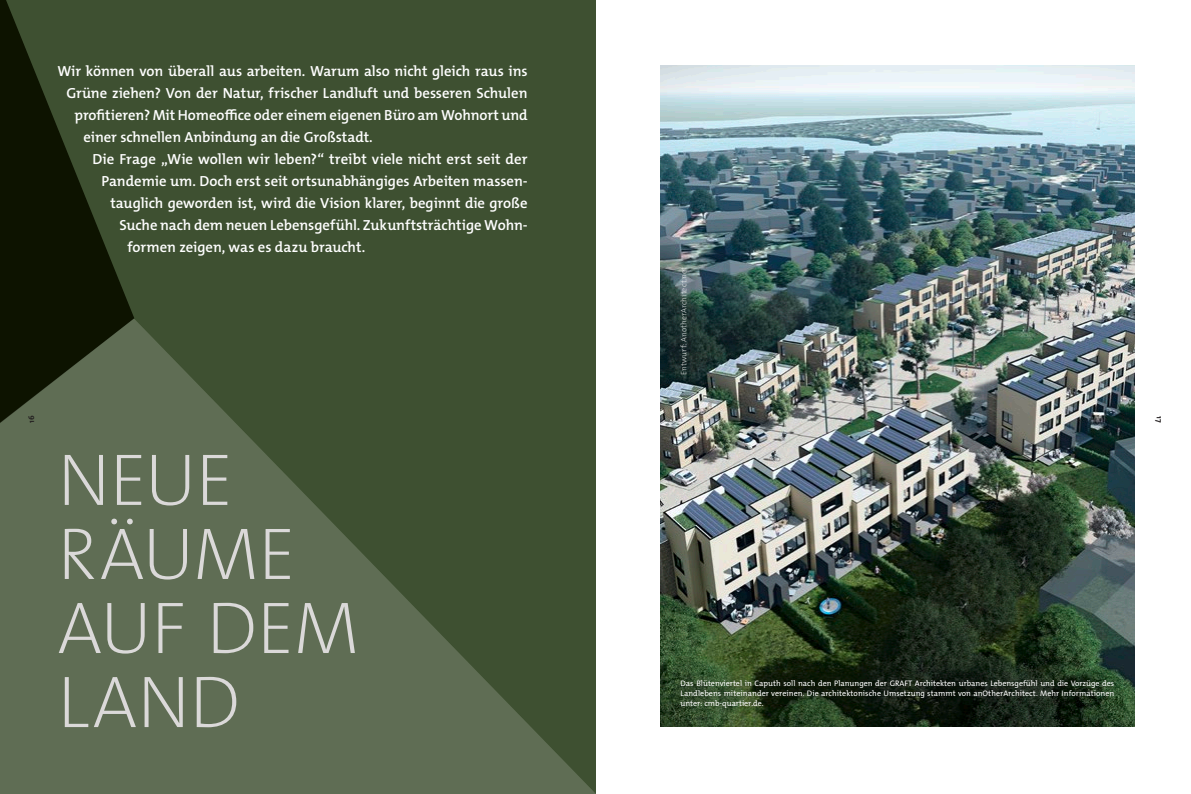
<style>
.page{position:relative;width:1191px;height:794px;background:#fff}
.page>*{position:absolute;margin:0;border:0;box-sizing:border-box;transform-origin:0 0}
.t1{font:200 74px/74px "The Mix Os F";letter-spacing:-.015em;color:#d4d2d2}
.t2{font:600 14.7px "The Mix Os F";letter-spacing:-.005em;color:#fff}
.t3{font:8px/9.6px "The Mix Os F";letter-spacing:.01em;color:#fff;text-align:justify}
.t4{font:300 8px "The Mix Os F";letter-spacing:.01em;color:#fff}
.t5{font:700 8px "The Mix Os F";color:#231f20}
</style>
<div class="page">
<div style="left:0;top:0;width:595px;height:794px;background:#3e5031"></div>
<svg style="left:0;top:0;width:134px;height:318px;fill:#0d1300"></svg>
<svg style="left:0;top:318px;width:596px;height:476px;fill:#5f6d54"></svg>
<img style="left:660px;top:65px;width:474px;height:662px">
<svg style="left:668px;top:668px;width:458px;height:51px"></svg>
<div style="left:683px;top:270px;width:16px;height:117px;background:#231f20;opacity:.75"></div>
<p class="t2" style="left:57px;top:62px;width:471px">Wir können von überall aus arbeiten. Warum also nicht gleich raus ins</p>
<p class="t2" style="left:66px;top:84px;width:462px">Grüne ziehen? Von der Natur, frischer Landluft und besseren Schulen</p>
<p class="t2" style="left:74px;top:106px;width:455px">profitieren? Mit Homeoffice oder einem eigenen Büro am Wohnort und</p>
<p class="t2" style="left:83px;top:128px;width:291px">einer schnellen Anbindung an die Großstadt.</p>
<p class="t2" style="left:92px;top:150px;width:437px">Die Frage „Wie wollen wir leben?“ treibt viele nicht erst seit der</p>
<p class="t2" style="left:101px;top:172px;width:428px">Pandemie um. Doch erst seit ortsunabhängiges Arbeiten massen-</p>
<p class="t2" style="left:110px;top:194px;width:418px">tauglich geworden ist, wird die Vision klarer, beginnt die große</p>
<p class="t2" style="left:119px;top:216px;width:410px">Suche nach dem neuen Lebensgefühl. Zukunftsträchtige Wohn-</p>
<p class="t2" style="left:127px;top:238px;width:239px">formen zeigen, was es dazu braucht.</p>
<p class="t4" style="left:678px;top:375px;width:110px;rotate:-90deg">Entwurf: AnotherArchitect.net</p>
<p class="t5" style="left:26px;top:423px;width:9px;rotate:-90deg">16</p>
<p class="t5" style="left:1164px;top:416px;width:8px;rotate:90deg">17</p>
<h1 class="t1" style="left:57px;top:443px;width:304px">NEUE<br>RÄUME<br>AUF DEM<br>LAND</h1>
<p class="t3" style="left:680px;top:679px;width:435px">Das Blütenviertel in Caputh soll nach den Planungen der GRAFT Architekten urbanes Lebensgefühl und die Vorzüge des Landlebens miteinander vereinen. Die architektonische Umsetzung stammt von anOtherArchitect. Mehr Informationen unter: cmb-quartier.de.</p>
</div>
